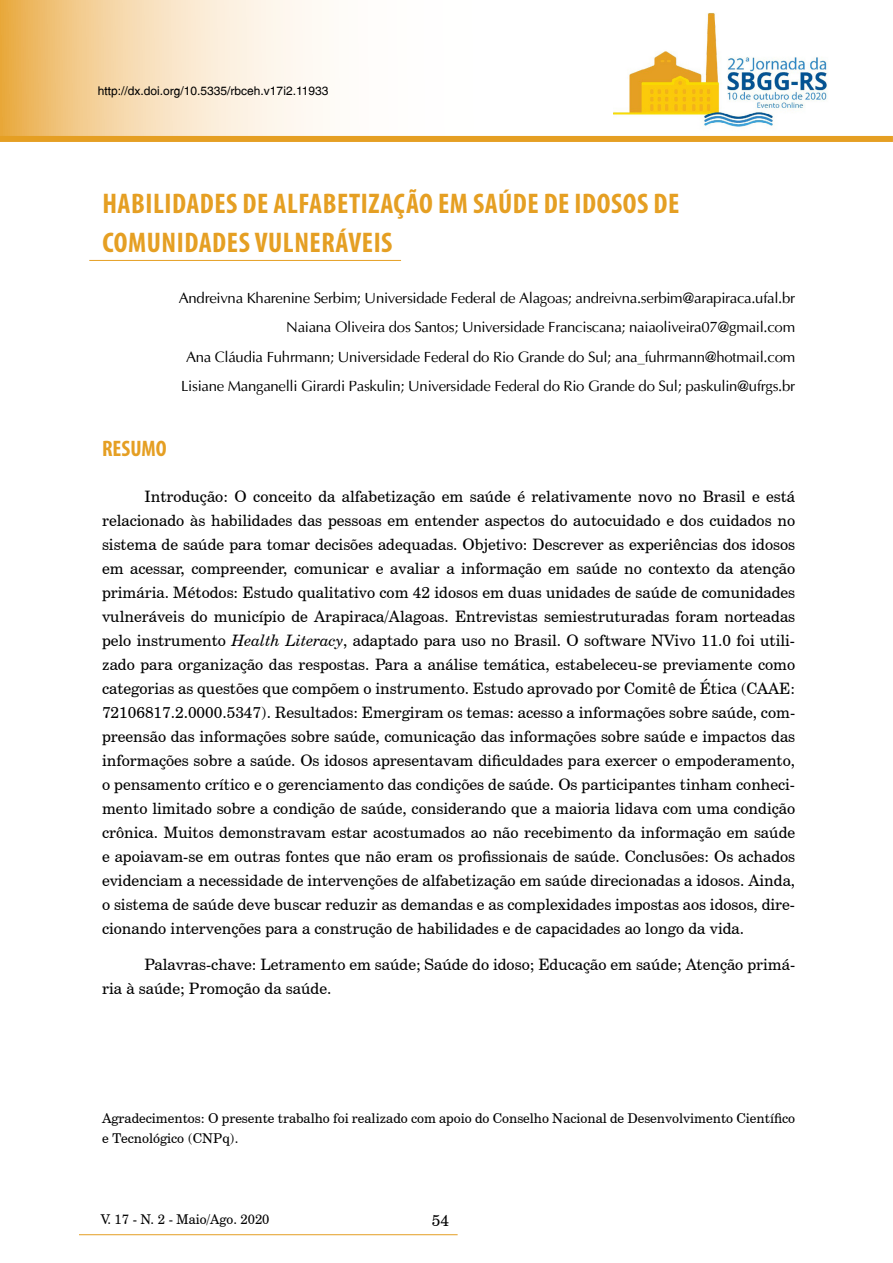
<style>
.page{position:relative;width:893px;height:1263px;background:#fff}
.page>*{position:absolute;margin:0;border:0;box-sizing:border-box;transform-origin:0 0}
.t1{font:700 condensed 28.5px/39px "Myriad Pro";letter-spacing:.02em;color:#e59f23}
.t2{font:700 condensed 22.5px "Myriad Pro";color:#e59f23}
.t3{font:15.75px/24px "Century Schoolbook BT";color:#000;text-align:justify}
.t4{font:15px/29.5px "Ottawa Plain";letter-spacing:-.02em;color:#000;text-align:right}
.t5{font:13.5px/19.5px "Century Schoolbook BT";color:#000}
.t6{font:12px "Switzerland Plain";color:#000}
.s1{font-style:italic}
</style>
<div class="page">
<svg style="left:0;top:0;width:474px;height:136px"></svg>
<img style="left:613px;top:12px;width:215px;height:115px">
<hr style="left:79px;top:1234px;width:379px;height:1px;background:#e59f23">
<div style="left:0;top:136px;width:893px;height:6px;background:#e59f23"></div>
<hr style="left:89px;top:260px;width:312px;height:1px;background:#e59f23">
<p class="t6" style="left:98px;top:84px;width:232px">http://dx.doi.org/10.5335/rbceh.v17i2.11933</p>
<h1 class="t1" style="left:102px;top:183px;width:578px">HABILIDADES DE ALFABETIZAÇÃO EM SAÚDE DE IDOSOS DE<br>COMUNIDADES VULNERÁVEIS</h1>
<p class="t4" style="left:179px;top:283px;width:618px">Andreivna Kharenine Serbim; Universidade Federal de Alagoas; andreivna.serbim@arapiraca.ufal.br Naiana Oliveira dos Santos; Universidade Franciscana; naiaoliveira07@gmail.com<br>Ana Cláudia Fuhrmann; Universidade Federal do Rio Grande do Sul; ana_fuhrmann@hotmail.com Lisiane Manganelli Girardi Paskulin; Universidade Federal do Rio Grande do Sul; paskulin@ufrgs.br</p>
<h2 class="t2" style="left:102px;top:435px;width:66px">RESUMO</h2>
<p class="t3" style="left:102px;top:483px;width:695px;text-indent:43px">Introdução: O conceito da alfabetização em saúde é relativamente novo no Brasil e está relacionado às habilidades das pessoas em entender aspectos do autocuidado e dos cuidados no sistema de saúde para tomar decisões adequadas. Objetivo: Descrever as experiências dos idosos em acessar, compreender, comunicar e avaliar a informação em saúde no contexto da atenção primária. Métodos: Estudo qualitativo com 42 idosos em duas unidades de saúde de comunidades vulneráveis do município de Arapiraca/Alagoas. Entrevistas semiestruturadas foram norteadas pelo instrumento <span class="s1">Health Literacy</span>, adaptado para uso no Brasil. O software NVivo 11.0 foi utili&shy;zado para organização das respostas. Para a análise temática, estabeleceu-se previamente como categorias as questões que compõem o instrumento. Estudo aprovado por Comitê de Ética (CAAE:<br>72106817.2.0000.5347). Resultados: Emergiram os temas: acesso a informações sobre saúde, com&shy;preensão das informações sobre saúde, comunicação das informações sobre saúde e impactos das informações sobre a saúde. Os idosos apresentavam dificuldades para exercer o empoderamento, o pensamento crítico e o gerenciamento das condições de saúde. Os participantes tinham conheci&shy;mento limitado sobre a condição de saúde, considerando que a maioria lidava com uma condição crônica. Muitos demonstravam estar acostumados ao não recebimento da informação em saúde e apoiavam-se em outras fontes que não eram os profissionais de saúde. Conclusões: Os achados evidenciam a necessidade de intervenções de alfabetização em saúde direcionadas a idosos. Ainda, o sistema de saúde deve buscar reduzir as demandas e as complexidades impostas aos idosos, dire&shy;cionando intervenções para a construção de habilidades e de capacidades ao longo da vida.</p>
<p class="t3" style="left:102px;top:952px;width:695px;text-indent:43px">Palavras-chave: Letramento em saúde; Saúde do idoso; Educação em saúde; Atenção primá&shy;ria à saúde; Promoção da saúde.</p>
<p class="t5" style="left:102px;top:1108px;width:695px">Agradecimentos: O presente trabalho foi realizado com apoio do Conselho Nacional de Desenvolvimento Científico e Tecnológico (CNPq).</p>
<p class="t5" style="left:101px;top:1209px;width:170px">V. 17 - N. 2 - Maio/Ago. 2020</p>
<p class="t3" style="left:432px;top:1208px;width:19px">54</p>
</div>
